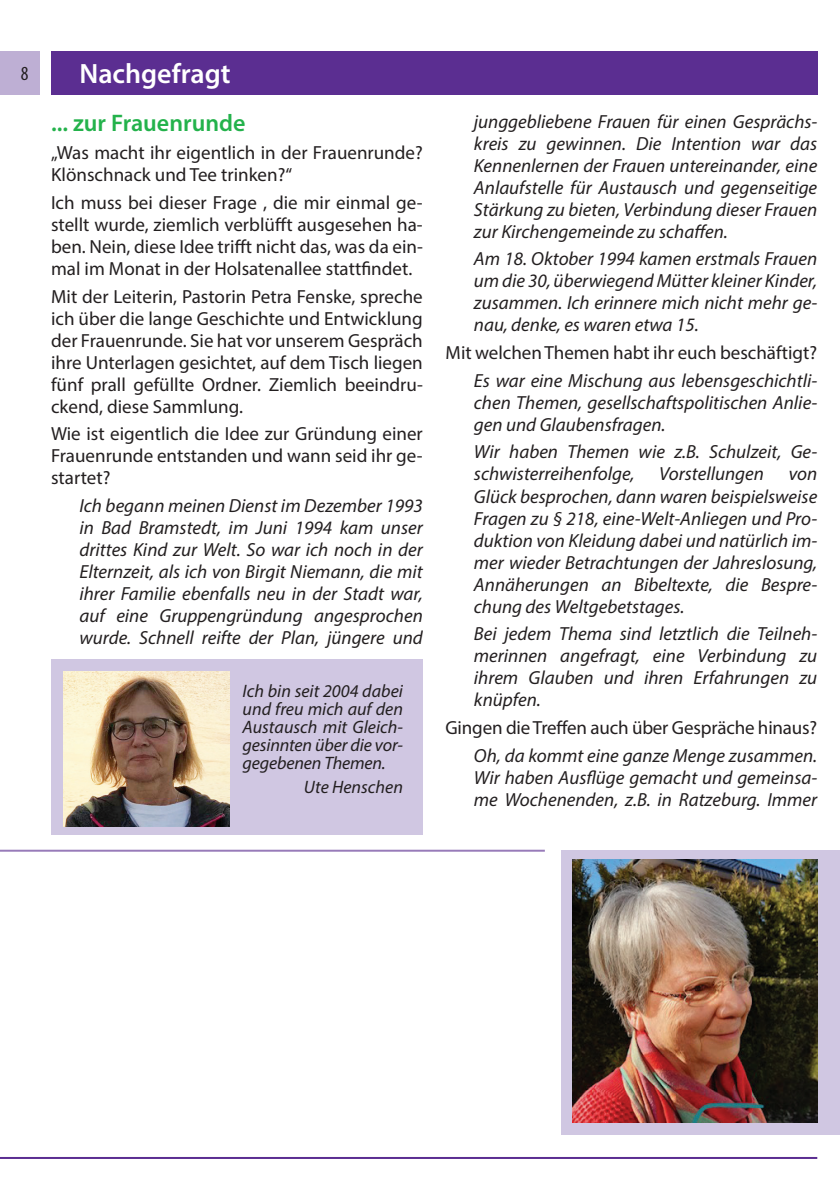
<style>
.page{position:relative;width:840px;height:1191px;background:#fff}
.page>*{position:absolute;margin:0;border:0;box-sizing:border-box;transform-origin:0 0}
.t1{font:600 28px "Myriad Pro";color:#fff}
.t2{font:600 24px "Myriad Pro";color:#23b24b}
.t3{font:condensed 20px "Myriad Pro";color:#231f20}
.t4{font:italic 19px/22px "Myriad Pro";color:#231f20;text-align:justify}
.t5{font:19px/22px "Myriad Pro";color:#231f20;text-align:justify}
.t6{font:italic 18px/18px "Myriad Pro";letter-spacing:-.01em;color:#231f20;text-align:justify}
</style>
<div class="page">
<div style="left:561px;top:849px;width:278px;height:285px;background:#d0c7e2"></div>
<div style="left:51px;top:659px;width:371px;height:176px;background:#d0c7e2"></div>
<div style="left:0;top:51px;width:40px;height:43px;background:#beafd4"></div>
<div style="left:51px;top:51px;width:765px;height:43px;background:#5b2e91"></div>
<hr style="left:0;top:1157px;width:816px;height:2px;background:#5b2e91">
<hr style="left:0;top:849px;width:544px;height:2px;background:#5b2e91">
<img style="left:572px;top:859px;width:244px;height:264px">
<img style="left:64px;top:671px;width:166px;height:155px">
<p class="t3" style="left:21px;top:62px;width:9px">8</p>
<h1 class="t1" style="left:79px;top:56px;width:152px">Nachgefragt</h1>
<p class="t2" style="left:51px;top:108px;width:196px">... zur Frauenrunde</p>
<p class="t5" style="left:51px;top:141px;width:373px">„Was macht ihr eigentlich in der Frauenrunde?<br>Klönschnack und Tee trinken?“</p>
<p class="t5" style="left:51px;top:191px;width:373px">Ich muss bei dieser Frage , die mir einmal ge&shy;stellt wurde, ziemlich verblüfft ausgesehen ha&shy;ben. Nein, diese Idee trifft nicht das, was da ein&shy;mal im Monat in der Holsatenallee stattfindet.</p>
<p class="t5" style="left:51px;top:285px;width:373px">Mit der Leiterin, Pastorin Petra Fenske, spreche ich über die lange Geschichte und Entwicklung der Frauenrunde. Sie hat vor unserem Gespräch ihre Unterlagen gesichtet, auf dem Tisch liegen fünf prall gefüllte Ordner. Ziemlich beeindru&shy;ckend, diese Sammlung.</p>
<p class="t5" style="left:51px;top:422px;width:373px">Wie ist eigentlich die Idee zur Gründung einer Frauenrunde entstanden und wann seid ihr ge&shy;startet?</p>
<p class="t4" style="left:79px;top:494px;width:345px">Ich begann meinen Dienst im Dezember 1993 in Bad Bramstedt, im Juni 1994 kam unser drittes Kind zur Welt. So war ich noch in der Elternzeit, als ich von Birgit Niemann, die mit ihrer Familie ebenfalls neu in der Stadt war, auf eine Gruppengründung angesprochen wurde. Schnell reifte der Plan, jüngere und</p>
<p class="t6" style="left:242px;top:682px;width:162px">Ich bin seit 2004 dabei und freu mich auf den Austausch mit Gleich&shy;gesinnten über die vor&shy;gegebenen Themen.</p>
<p class="t6" style="left:304px;top:777px;width:100px">Ute Henschen</p>
<p class="t4" style="left:473px;top:110px;width:345px">junggebliebene Frauen für einen Gesprächs&shy;kreis zu gewinnen. Die Intention war das Kennenlernen der Frauen untereinander, eine Anlaufstelle für Austausch und gegenseitige Stärkung zu bieten, Verbindung dieser Frauen zur Kirchengemeinde zu schaffen.</p>
<p class="t4" style="left:473px;top:248px;width:345px">Am 18. Oktober 1994 kamen erstmals Frauen um die 30, überwiegend Mütter kleiner Kinder, zusammen. Ich erinnere mich nicht mehr ge&shy;nau, denke, es waren etwa 15.</p>
<p class="t5" style="left:445px;top:341px;width:373px">Mit welchen Themen habt ihr euch beschäftigt?</p>
<p class="t4" style="left:473px;top:369px;width:345px">Es war eine Mischung aus lebensgeschichtli&shy;chen Themen, gesellschaftspolitischen Anlie&shy;gen und Glaubensfragen.</p>
<p class="t4" style="left:473px;top:441px;width:344px">Wir haben Themen wie z.B. Schulzeit, Ge&shy;schwisterreihenfolge,</p>
<p class="t4" style="left:658px;top:463px;width:106px">Vorstellungen</p>
<p class="t4" style="left:473px;top:463px;width:345px;text-indent:314px">von Glück besprochen, dann waren beispielsweise Fragen zu § 218, eine-Welt-Anliegen und Pro&shy;duktion von Kleidung dabei und natürlich im&shy;mer wieder Betrachtungen der Jahreslosung, Annäherungen an Bibeltexte, die Bespre&shy;chung des Weltgebetstages.</p>
<p class="t4" style="left:473px;top:622px;width:345px">Bei jedem Thema sind letztlich die Teilneh&shy;merinnen angefragt, eine Verbindung zu ihrem Glauben und ihren Erfahrungen zu knüpfen.</p>
<p class="t5" style="left:445px;top:716px;width:373px">Gingen die Treffen auch über Gespräche hinaus?</p>
<p class="t4" style="left:473px;top:744px;width:345px">Oh, da kommt eine ganze Menge zusammen.<br>Wir haben Ausflüge gemacht und gemeinsa&shy;me Wochenenden, z.B. in Ratzeburg. Immer</p>
</div>
